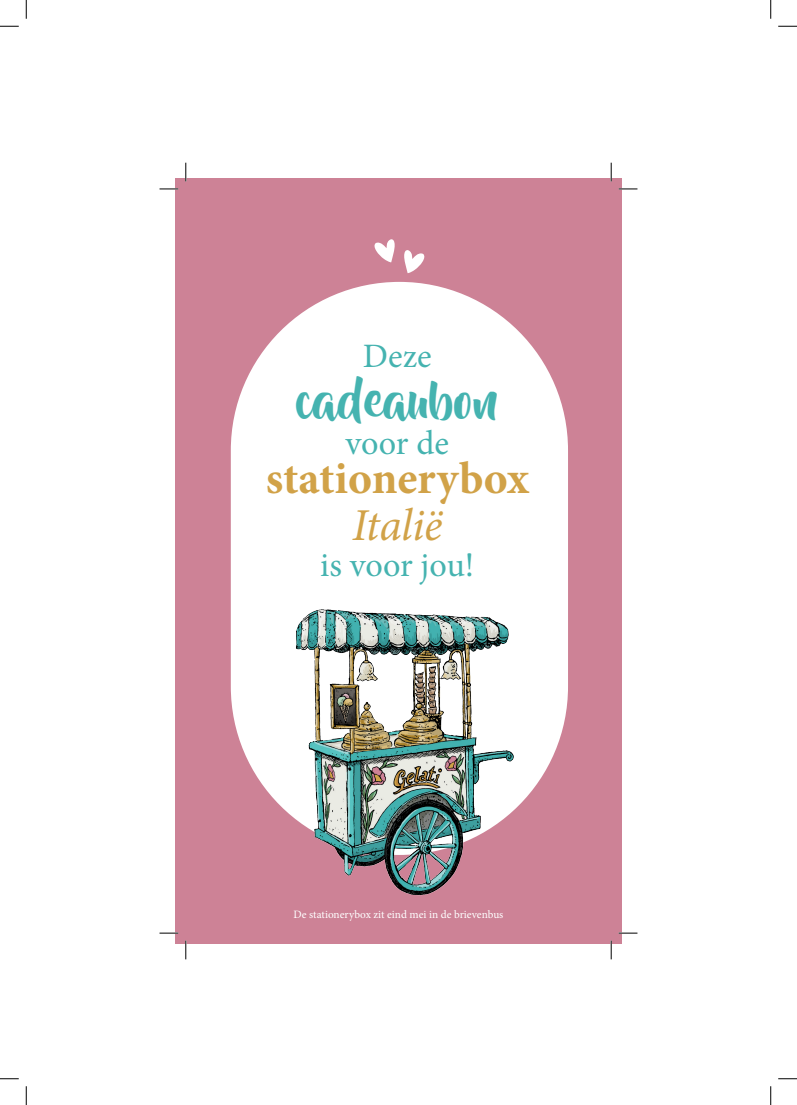
<style>
.page{position:relative;width:797px;height:1105px;background:#fff}
.page>*{position:absolute;margin:0;border:0;box-sizing:border-box;transform-origin:0 0}
.t1{font:49.88px "Beyond The Mountains";color:#45b3b0}
.t2{font:700 45.62px "Minion Pro";color:#d1a248}
.t3{font:italic 45.62px "Minion Pro";letter-spacing:-.01em;color:#d1a248}
.t4{font:34.25px "Minion Pro";color:#45b3b0}
.t5{font:11.25px "Minion Pro";color:#fff}
</style>
<div class="page">
<div style="left:175px;top:178px;width:447px;height:766px;background:#cd8296"></div>
<div style="left:231px;top:282px;width:337px;height:573px;background:#fff;border-radius:169px"></div>
<img style="left:276px;top:609px;width:261px;height:287px">
<svg style="left:404px;top:250px;width:20px;height:23px"></svg>
<svg style="left:374px;top:239px;width:21px;height:23px"></svg>
<svg style="left:159px;top:188px;width:19px;height:2px"></svg>
<svg style="left:618px;top:188px;width:19px;height:2px"></svg>
<svg style="left:159px;top:932px;width:19px;height:2px"></svg>
<svg style="left:618px;top:932px;width:19px;height:2px"></svg>
<svg style="left:185px;top:163px;width:1px;height:18px"></svg>
<svg style="left:185px;top:941px;width:1px;height:18px"></svg>
<svg style="left:610px;top:163px;width:2px;height:18px"></svg>
<svg style="left:610px;top:941px;width:2px;height:18px"></svg>
<svg style="left:0;top:25px;width:19px;height:2px"></svg>
<svg style="left:778px;top:25px;width:19px;height:2px"></svg>
<svg style="left:0;top:1078px;width:19px;height:1px"></svg>
<svg style="left:778px;top:1078px;width:19px;height:1px"></svg>
<svg style="left:25px;top:0;width:2px;height:19px"></svg>
<svg style="left:25px;top:1086px;width:2px;height:19px"></svg>
<svg style="left:770px;top:0;width:1px;height:19px"></svg>
<svg style="left:770px;top:1086px;width:1px;height:19px"></svg>
<h3 class="t4" style="left:363px;top:333px;width:71px">Deze</h3>
<h1 class="t1" style="left:296px;top:372px;width:204px">cadeaubon</h1>
<h3 class="t4" style="left:345px;top:420px;width:105px">voor de</h3>
<h2 class="t2" style="left:266px;top:446px;width:264px">stationerybox</h2>
<h2 class="t3" style="left:352px;top:494px;width:92px">Italië</h2>
<h3 class="t4" style="left:320px;top:542px;width:155px">is voor jou!</h3>
<p class="t5" style="left:293px;top:907px;width:211px">De stationerybox zit eind mei in de brievenbus</p>
</div>
